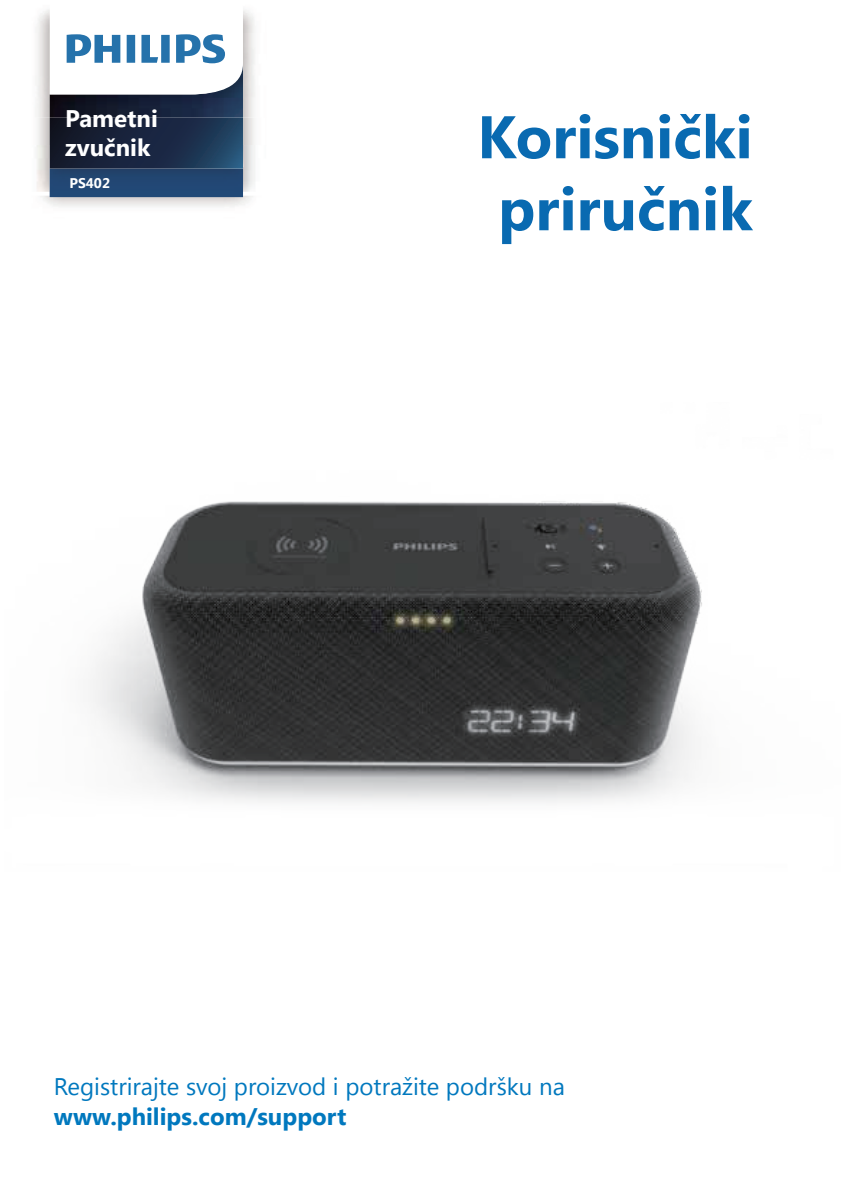
<style>
.page{position:relative;width:842px;height:1190px;background:#fff}
.page>*{position:absolute;margin:0;border:0;box-sizing:border-box;transform-origin:0 0}
.t1{font:700 60px/72px "Segoe UI";color:#096ab1;text-align:center}
.t2{font:24px "Segoe UI";color:#0078be}
.t3{font:700 24px "Segoe UI";color:#0078be}
.t4{font:700 24px/28.8px "Segoe UI";color:#fff}
.t5{font:700 14px "Segoe UI";color:#fff}
</style>
<div class="page">
<img style="left:37px;top:124px;width:218px;height:21px">
<img style="left:33px;top:145px;width:233px;height:47px">
<img style="left:50px;top:169px;width:193px;height:28px">
<svg style="left:50px;top:124px;width:194px;height:45px;background:#1b2c45"></svg>
<img style="left:36px;top:9px;width:219px;height:115px">
<img style="left:50px;top:94px;width:193px;height:24px">
<svg style="left:50px;top:9px;width:193px;height:85px"></svg>
<img style="left:90px;top:501px;width:612px;height:302px">
<p class="t4" style="left:65px;top:102px;width:94px">Pametni zvučnik</p>
<p class="t5" style="left:69px;top:173px;width:42px">PS402</p>
<p class="t1" style="left:477px;top:98px;width:277px">Korisnički priručnik</p>
<p class="t2" style="left:54px;top:1070px;width:512px">Registrirajte svoj proizvod i potražite podršku na</p>
<p class="t3" style="left:54px;top:1100px;width:294px">www.philips.com/support</p>
</div>
